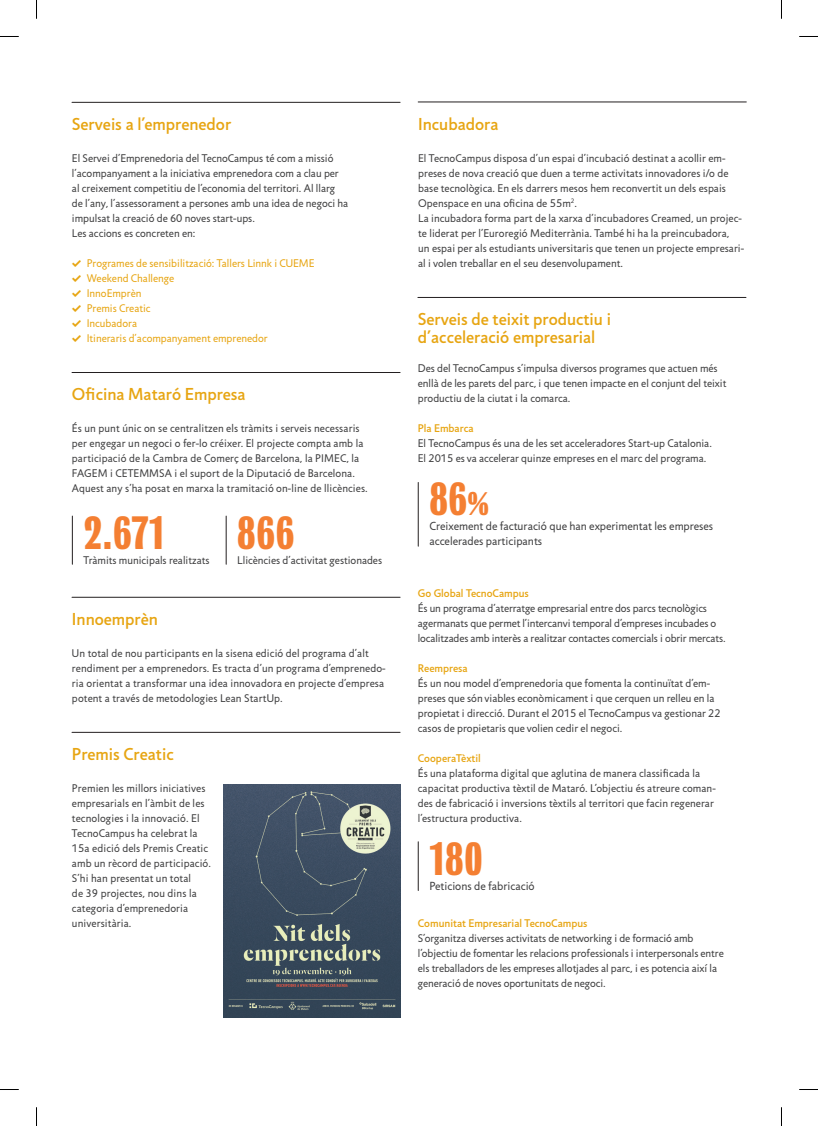
<style>
.page{position:relative;width:818px;height:1126px;background:#fff}
.page>*{position:absolute;margin:0;border:0;box-sizing:border-box;transform-origin:0 0}
.t1{font:42.5px "Bureau Grot One Seven";letter-spacing:.015em;color:#f47f32}
.t2{font:500 17.5px/18.8px "Jigsaw";color:#e7a512}
.t3{font:11.88px "Jigsaw";color:#3e3e3f}
.t4{font:11.25px/15px "Jigsaw";letter-spacing:.005em;color:#3e3e3f}
.t5{font:11.25px/15px "Jigsaw";color:#e7a512}
.t6{font:500 11.25px "Jigsaw";color:#e7a512}
.s1{font-family:"Click Bits Icons 1"}
.s2{font-size:30px}
</style>
<div class="page">
<img style="left:223px;top:784px;width:177px;height:233px">
<hr style="left:72px;top:102px;width:328px;height:1px;background:#231f20">
<hr style="left:72px;top:372px;width:328px;height:1px;background:#231f20">
<hr style="left:417px;top:297px;width:328px;height:1px;background:#231f20">
<hr style="left:418px;top:102px;width:327px;height:1px;background:#231f20">
<hr style="left:72px;top:597px;width:328px;height:1px;background:#231f20">
<hr style="left:72px;top:732px;width:328px;height:1px;background:#231f20">
<hr style="left:417px;top:482px;width:1px;height:64px;background:#231f20">
<hr style="left:72px;top:516px;width:1px;height:48px;background:#231f20">
<hr style="left:226px;top:516px;width:1px;height:48px;background:#231f20">
<hr style="left:417px;top:841px;width:1px;height:49px;background:#231f20">
<svg style="left:0;top:36px;width:19px;height:1px"></svg>
<svg style="left:799px;top:36px;width:18px;height:1px"></svg>
<svg style="left:0;top:1089px;width:19px;height:1px"></svg>
<svg style="left:799px;top:1089px;width:18px;height:1px"></svg>
<svg style="left:36px;top:0;width:1px;height:19px"></svg>
<svg style="left:36px;top:1107px;width:1px;height:18px"></svg>
<h2 class="t2" style="left:72px;top:115px;width:161px">Serveis a l’emprenedor</h2>
<p class="t4" style="left:72px;top:151px;width:278px">El Servei d’Emprenedoria del TecnoCampus té com a missió l’acompanyament a la iniciativa emprenedora com a clau per al creixement competitiu de l’economia del territori. Al llarg de l’any, l’assessorament a persones amb una idea de negoci ha impulsat la creació de 60 noves start-ups.<br>Les accions es concreten en:</p>
<p class="t5" style="left:72px;top:256px;width:244px"><span class="s1">d</span> Programes de sensibilització: Tallers Linnk i CUEME <span class="s1">d</span> Weekend Challenge<br><span class="s1">d</span> InnoEmprèn<br><span class="s1">d</span> Premis Creatic<br><span class="s1">d</span> Incubadora<br><span class="s1">d</span> Itineraris d’acompanyament emprenedor</p>
<h2 class="t2" style="left:72px;top:385px;width:175px">Oficina Mataró Empresa</h2>
<p class="t4" style="left:72px;top:421px;width:297px">És un punt únic on se centralitzen els tràmits i serveis necessaris per engegar un negoci o fer-lo créixer. El projecte compta amb la participació de la Cambra de Comerç de Barcelona, la PIMEC, la FAGEM i CETEMMSA i el suport de la Diputació de Barcelona.<br>Aquest any s’ha posat en marxa la tramitació on-line de llicències.</p>
<h1 class="t1" style="left:83px;top:510px;width:82px">2.671</h1>
<p class="t4" style="left:83px;top:552px;width:127px">Tràmits municipals realitzats</p>
<h2 class="t2" style="left:72px;top:610px;width:87px">I nnoemprèn</h2>
<h1 class="t1" style="left:237px;top:510px;width:58px">866</h1>
<p class="t4" style="left:237px;top:552px;width:146px">Llicències d’activitat gestionades</p>
<p class="t4" style="left:72px;top:646px;width:315px">Un total de nou participants en la sisena edició del programa d’alt rendiment per a emprenedors. Es tracta d’un programa d’emprenedo&shy;ria orientat a transformar una idea innovadora en projecte d’empresa potent a través de metodologies Lean StartUp.</p>
<h2 class="t2" style="left:72px;top:745px;width:103px">Premis Creatic</h2>
<p class="t4" style="left:72px;top:781px;width:140px">Premien les millors iniciatives empresarials en l’àmbit de les tecnologies i la innovació. El<br>TecnoCampus ha celebrat la<br>15a edició dels Premis Creatic amb un rècord de participació.<br>S’hi han presentat un total<br>de 39 projectes, nou dins la categoria d’emprenedoria universitària.</p>
<h2 class="t2" style="left:418px;top:115px;width:82px">I ncubadora</h2>
<p class="t4" style="left:418px;top:151px;width:327px">El TecnoCampus disposa d’un espai d’incubació destinat a acollir em&shy;preses de nova creació que duen a terme activitats innovadores i/o de base tecnològica. En els darrers mesos hem reconvertit un dels espais Openspace en una oficina de 55m<sup>2</sup>.<br>La incubadora forma part de la xarxa d’incubadores Creamed, un projec&shy;te liderat per l’Euroregió Mediterrània. També hi ha la preincubadora,<br>un espai per als estudiants universitaris que tenen un projecte empresari&shy;al i volen treballar en el seu desenvolupament.</p>
<h2 class="t2" style="left:417px;top:310px;width:195px">Serveis de teixit productiu i d’acceleració empresarial</h2>
<p class="t4" style="left:417px;top:361px;width:310px">Des del TecnoCampus s’impulsa diversos programes que actuen més enllà de les parets del parc, i que tenen impacte en el conjunt del teixit productiu de la ciutat i la comarca.</p>
<p class="t6" style="left:417px;top:422px;width:57px">Pla Embarca</p>
<p class="t4" style="left:417px;top:436px;width:295px">El TecnoCampus és una de les set acceleradores Start-up Catalonia.<br>El 2015 es va accelerar quinze empreses en el marc del programa.</p>
<h1 class="t1" style="left:429px;top:476px;width:61px">86<span class="s2">%</span></h1>
<p class="t3" style="left:429px;top:519px;width:285px">Creixement de facturació que han experimentat les empreses</p>
<p class="t3" style="left:429px;top:534px;width:114px">accelerades participants</p>
<p class="t6" style="left:417px;top:587px;width:112px">Go Global TecnoCampus</p>
<p class="t4" style="left:417px;top:601px;width:309px">És un programa d’aterratge empresarial entre dos parcs tecnològics agermanats que permet l’intercanvi temporal d’empreses incubades o localitzades amb interès a realitzar contactes comercials i obrir mercats.</p>
<p class="t6" style="left:417px;top:662px;width:51px">Reempresa</p>
<p class="t4" style="left:417px;top:676px;width:304px">És un nou model d’emprenedoria que fomenta la continuïtat d’em&shy;preses que són viables econòmicament i que cerquen un relleu en la propietat i direcció. Durant el 2015 el TecnoCampus va gestionar 22 casos de propietaris que volien cedir el negoci.</p>
<p class="t6" style="left:417px;top:752px;width:65px">CooperaTèxtil</p>
<p class="t4" style="left:417px;top:766px;width:299px">És una plataforma digital que aglutina de manera classificada la capacitat productiva tèxtil de Mataró. L’objectiu és atreure coman&shy;des de fabricació i inversions tèxtils al territori que facin regenerar l’estructura productiva.</p>
<h1 class="t1" style="left:429px;top:835px;width:55px">180</h1>
<p class="t3" style="left:429px;top:878px;width:107px">Peticions de fabricació</p>
<p class="t6" style="left:417px;top:917px;width:171px">Comunitat Empresarial TecnoCampus</p>
<p class="t4" style="left:417px;top:931px;width:307px">S’organitza diverses activitats de networking i de formació amb l’objectiu de fomentar les relacions professionals i interpersonals entre els treballadors de les empreses allotjades al parc, i es potencia així la generació de noves oportunitats de negoci.</p>
</div>
